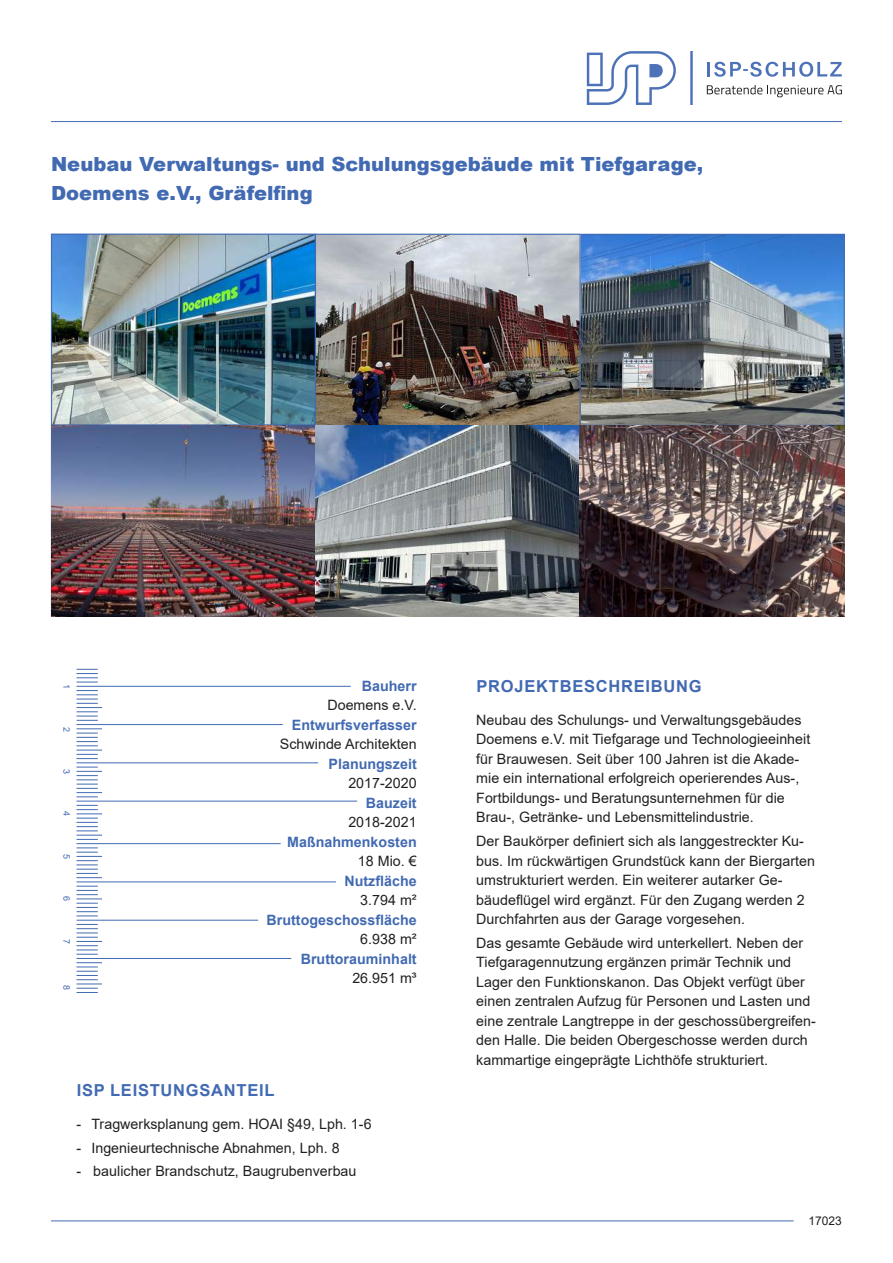
<style>
.page{position:relative;width:893px;height:1263px;background:#fff}
.page>*{position:absolute;margin:0;border:0;box-sizing:border-box;transform-origin:0 0}
.t1{font:900 19.5px/28.5px "Arial";color:#426ab2}
.t2{font:700 16.5px "Arial";letter-spacing:.045em;color:#426ab2}
.t3{font:14.25px/19.5px "Arial";color:#221f1f}
.t4{font:700 14.25px "Arial";color:#426ab2}
.t5{font:12px "Arial";letter-spacing:.005em;color:#221f1f}
.t6{font:9px "Arial";color:#426ab2}
</style>
<div class="page">
<hr style="left:51px;top:121px;width:791px;height:1px;background:#426ab2">
<svg style="left:77px;top:669px;width:21px;height:14px"></svg>
<hr style="left:77px;top:686px;width:274px;height:1px;background:#426ab2">
<svg style="left:77px;top:690px;width:25px;height:31px"></svg>
<hr style="left:77px;top:724px;width:206px;height:1px;background:#426ab2">
<svg style="left:77px;top:728px;width:25px;height:31px"></svg>
<hr style="left:77px;top:762px;width:241px;height:1px;background:#426ab2">
<svg style="left:77px;top:767px;width:25px;height:30px"></svg>
<hr style="left:77px;top:801px;width:280px;height:1px;background:#426ab2">
<hr style="left:77px;top:843px;width:204px;height:1px;background:#426ab2">
<svg style="left:77px;top:805px;width:25px;height:35px"></svg>
<hr style="left:77px;top:881px;width:259px;height:1px;background:#426ab2">
<hr style="left:77px;top:958px;width:214px;height:1px;background:#426ab2">
<svg style="left:77px;top:847px;width:25px;height:31px"></svg>
<svg style="left:77px;top:886px;width:25px;height:30px"></svg>
<hr style="left:77px;top:920px;width:181px;height:1px;background:#426ab2">
<svg style="left:77px;top:924px;width:25px;height:31px"></svg>
<svg style="left:77px;top:962px;width:25px;height:31px"></svg>
<hr style="left:51px;top:1220px;width:743px;height:1px;background:#426ab2">
<hr style="left:690px;top:51px;width:3px;height:54px;background:#4d72b7">
<svg style="left:587px;top:51px;width:89px;height:54px"></svg>
<svg style="left:707px;top:85px;width:135px;height:12px"></svg>
<hr style="left:707px;top:62px;width:3px;height:14px;background:#4d72b7">
<svg style="left:714px;top:62px;width:128px;height:15px"></svg>
<img style="left:51px;top:236px;width:794px;height:381px">
<div style="left:51px;top:234px;width:265px;height:191px;border:1px solid #426ab2"></div>
<div style="left:580px;top:234px;width:265px;height:192px;border:1px solid #426ab2"></div>
<div style="left:315px;top:234px;width:265px;height:192px;border:1px solid #426ab2"></div>
<h1 class="t1" style="left:51px;top:152px;width:654px">Neubau Verwaltungs- und Schulungsgebäude mit Tiefgarage,<br>Doemens e.V., Gräfel昀椀ng</h1>
<p class="t6" style="left:70px;top:684px;width:7px;rotate:90deg">1</p>
<p class="t6" style="left:70px;top:727px;width:7px;rotate:90deg">2</p>
<p class="t6" style="left:70px;top:769px;width:7px;rotate:90deg">3</p>
<p class="t6" style="left:70px;top:811px;width:7px;rotate:90deg">4</p>
<p class="t6" style="left:70px;top:854px;width:7px;rotate:90deg">5</p>
<p class="t6" style="left:70px;top:896px;width:7px;rotate:90deg">6</p>
<p class="t6" style="left:70px;top:938px;width:7px;rotate:90deg">7</p>
<p class="t6" style="left:70px;top:985px;width:7px;rotate:90deg">8</p>
<p class="t4" style="left:362px;top:680px;width:56px">Bauherr</p>
<p class="t3" style="left:327px;top:697px;width:91px">Doemens e.V.</p>
<p class="t4" style="left:292px;top:719px;width:126px">Entwurfsverfasser</p>
<p class="t3" style="left:280px;top:736px;width:138px">Schwinde Architekten</p>
<p class="t4" style="left:329px;top:758px;width:90px">Planungszeit</p>
<p class="t3" style="left:348px;top:775px;width:70px">2017-2020</p>
<p class="t4" style="left:366px;top:797px;width:52px">Bauzeit</p>
<p class="t3" style="left:348px;top:814px;width:70px">2018-2021</p>
<p class="t4" style="left:287px;top:836px;width:131px">Maßnahmenkosten</p>
<p class="t3" style="left:358px;top:853px;width:60px">18 Mio. €</p>
<p class="t4" style="left:344px;top:871px;width:74px">Nutz昀氀äche</p>
<p class="t3" style="left:360px;top:892px;width:58px">3.794 m²</p>
<p class="t4" style="left:267px;top:910px;width:152px">Bruttogeschoss昀氀äche</p>
<p class="t3" style="left:360px;top:931px;width:58px">6.938 m²</p>
<p class="t4" style="left:301px;top:953px;width:118px">Bruttorauminhalt</p>
<p class="t3" style="left:352px;top:970px;width:66px">26.951 m³</p>
<p class="t2" style="left:77px;top:1084px;width:199px">ISP LEIStungSantEIL</p>
<p class="t3" style="left:77px;top:1115px;width:297px">- Tragwerksplanung gem. HOAI §49, Lph. 1-6</p>
<p class="t3" style="left:77px;top:1139px;width:265px">- Ingenieurtechnische Abnahmen, Lph. 8</p>
<p class="t3" style="left:77px;top:1163px;width:281px">- baulicher Brandschutz, Baugrubenverbau</p>
<p class="t2" style="left:477px;top:680px;width:227px">ProjEktBESchrEIBung</p>
<p class="t3" style="left:476px;top:711px;width:336px">Neubau des Schulungs- und Verwaltungsgebäudes Doemens e.V. mit Tiefgarage und Technologieeinheit für Brauwesen. Seit über 100 Jahren ist die Akade&shy;mie ein international erfolgreich operierendes Aus-, Fortbildungs- und Beratungsunternehmen für die Brau-, Getränke- und Lebensmittelindustrie.</p>
<p class="t3" style="left:476px;top:831px;width:340px">Der Baukörper de昀椀niert sich als langgestreckter Ku&shy;bus. Im rückwärtigen Grundstück kann der Biergarten umstrukturiert werden. Ein weiterer autarker Ge&shy;bäude昀氀ügel wird ergänzt. Für den Zugang werden 2<br>Durchfahrten aus der Garage vorgesehen.</p>
<p class="t3" style="left:476px;top:934px;width:341px">Das gesamte Gebäude wird unterkellert. Neben der Tiefgaragennutzung ergänzen primär Technik und Lager den Funktionskanon. Das Objekt verfügt über einen zentralen Aufzug für Personen und Lasten und eine zentrale Langtreppe in der geschossübergreifen&shy;den Halle. Die beiden Obergeschosse werden durch kammartige eingeprägte Lichthöfe strukturiert.</p>
<p class="t5" style="left:808px;top:1216px;width:35px">17023</p>
</div>
